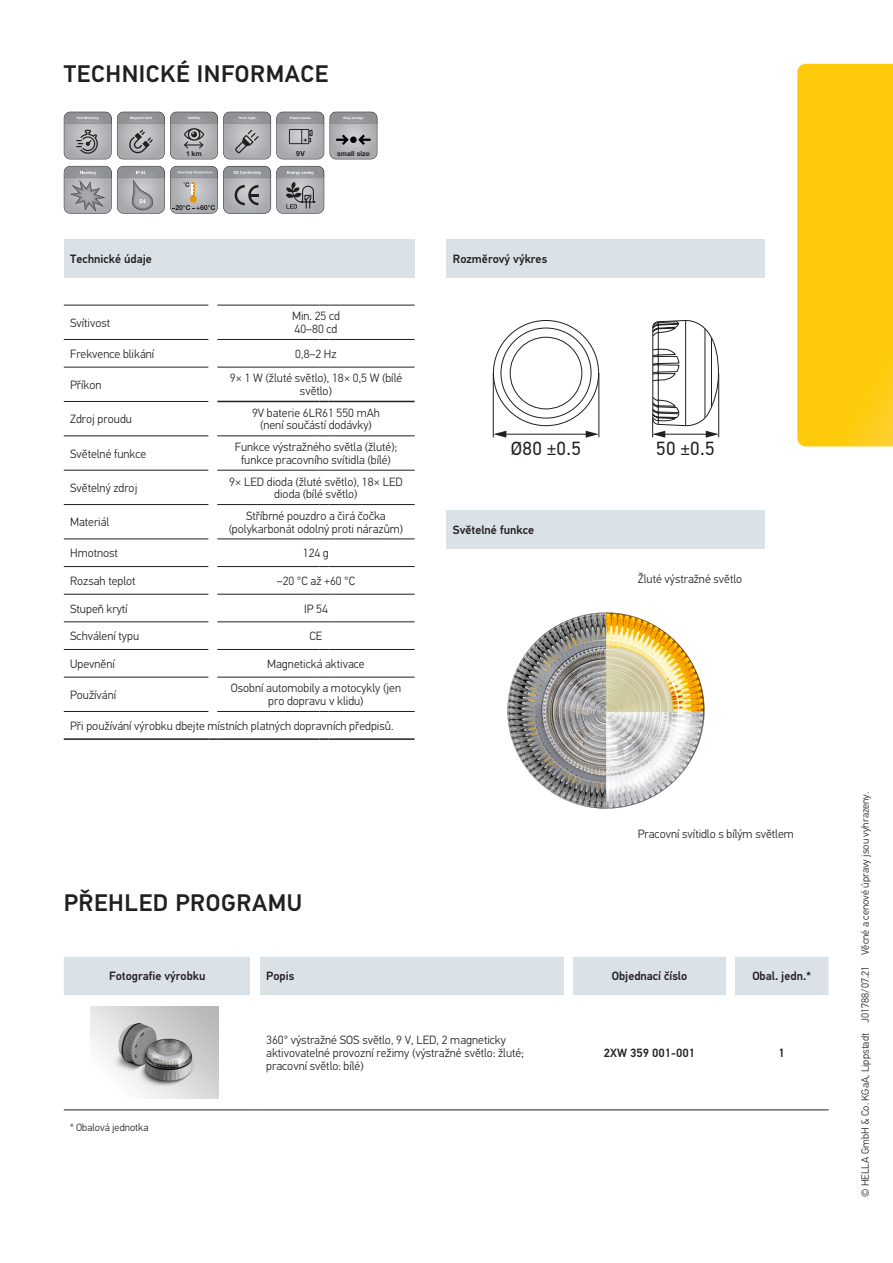
<style>
.page{position:relative;width:893px;height:1263px;background:#fff}
.page>*{position:absolute;margin:0;border:0;box-sizing:border-box;transform-origin:0 0}
.t1{font:500 24px "Hella DIN Universal";letter-spacing:.025em;color:#231f20}
.t2{font:19.05px "Hella DIN Universal";color:#231f20}
.t3{font:300 12px/12.6px "Hella DIN Universal";color:#231f20;text-align:center}
.t4{font:500 12px "Hella DIN Universal";color:#231f20}
.t5{font:300 10.5px "Hella DIN Universal";color:#231f20}
.t6{font:700 6.9px "Helvetica Neue LT Pro";color:#231f20}
.t7{font:700 3.15px "Helvetica Neue LT Pro";color:#fff}
</style>
<div class="page">
<div style="left:64px;top:239px;width:351px;height:38px;background:#dae1e7"></div>
<hr style="left:64px;top:367px;width:144px;height:1px;background:#231f20">
<hr style="left:64px;top:401px;width:144px;height:1px;background:#231f20">
<hr style="left:64px;top:435px;width:144px;height:1px;background:#231f20">
<hr style="left:64px;top:470px;width:144px;height:1px;background:#231f20">
<hr style="left:64px;top:504px;width:144px;height:1px;background:#231f20">
<hr style="left:64px;top:538px;width:144px;height:1px;background:#231f20">
<hr style="left:64px;top:566px;width:144px;height:1px;background:#231f20">
<hr style="left:64px;top:594px;width:144px;height:1px;background:#231f20">
<hr style="left:64px;top:621px;width:144px;height:1px;background:#231f20">
<hr style="left:64px;top:649px;width:144px;height:1px;background:#231f20">
<hr style="left:64px;top:677px;width:144px;height:1px;background:#231f20">
<hr style="left:64px;top:711px;width:144px;height:1px;background:#231f20">
<hr style="left:217px;top:711px;width:102px;height:1px;background:#231f20">
<hr style="left:328px;top:711px;width:87px;height:1px;background:#231f20">
<hr style="left:217px;top:401px;width:102px;height:1px;background:#231f20">
<hr style="left:328px;top:401px;width:87px;height:1px;background:#231f20">
<hr style="left:64px;top:738px;width:144px;height:2px;background:#231f20">
<svg style="left:208px;top:738px;width:9px;height:2px"></svg>
<hr style="left:217px;top:738px;width:102px;height:2px;background:#231f20">
<svg style="left:319px;top:738px;width:9px;height:2px"></svg>
<hr style="left:328px;top:738px;width:87px;height:2px;background:#231f20">
<hr style="left:217px;top:305px;width:102px;height:1px;background:#231f20">
<hr style="left:328px;top:305px;width:87px;height:1px;background:#231f20">
<hr style="left:217px;top:367px;width:102px;height:1px;background:#231f20">
<hr style="left:328px;top:367px;width:87px;height:1px;background:#231f20">
<hr style="left:217px;top:435px;width:102px;height:1px;background:#231f20">
<hr style="left:328px;top:435px;width:87px;height:1px;background:#231f20">
<hr style="left:217px;top:339px;width:102px;height:1px;background:#231f20">
<hr style="left:328px;top:339px;width:87px;height:1px;background:#231f20">
<hr style="left:217px;top:470px;width:102px;height:1px;background:#231f20">
<hr style="left:328px;top:470px;width:87px;height:1px;background:#231f20">
<hr style="left:217px;top:504px;width:102px;height:1px;background:#231f20">
<hr style="left:328px;top:504px;width:87px;height:1px;background:#231f20">
<hr style="left:217px;top:538px;width:102px;height:1px;background:#231f20">
<hr style="left:328px;top:538px;width:87px;height:1px;background:#231f20">
<hr style="left:217px;top:566px;width:102px;height:1px;background:#231f20">
<hr style="left:328px;top:566px;width:87px;height:1px;background:#231f20">
<hr style="left:217px;top:594px;width:102px;height:1px;background:#231f20">
<hr style="left:328px;top:594px;width:87px;height:1px;background:#231f20">
<hr style="left:217px;top:621px;width:102px;height:1px;background:#231f20">
<hr style="left:328px;top:621px;width:87px;height:1px;background:#231f20">
<hr style="left:217px;top:649px;width:102px;height:1px;background:#231f20">
<hr style="left:328px;top:649px;width:87px;height:1px;background:#231f20">
<hr style="left:217px;top:677px;width:102px;height:1px;background:#231f20">
<hr style="left:328px;top:677px;width:87px;height:1px;background:#231f20">
<hr style="left:64px;top:305px;width:144px;height:1px;background:#231f20">
<hr style="left:64px;top:339px;width:144px;height:1px;background:#231f20">
<div style="left:446px;top:239px;width:319px;height:38px;background:#dae1e7"></div>
<div style="left:446px;top:510px;width:319px;height:39px;background:#dae1e7"></div>
<svg style="left:330px;top:112px;width:47px;height:47px;background:#a2a3a6"></svg>
<div style="left:350px;top:136px;width:7px;height:7px;background:#000002;border-radius:50%"></div>
<svg style="left:64px;top:112px;width:260px;height:47px;background:#a8a9ab"></svg>
<svg style="left:64px;top:166px;width:260px;height:48px;background:#a8a8aa"></svg>
<svg style="left:64px;top:957px;width:764px;height:153px"></svg>
<hr style="left:735px;top:1109px;width:93px;height:1px;background:#231f20">
<img style="left:90px;top:1007px;width:129px;height:91px">
<svg style="left:797px;top:64px;width:96px;height:382px;background:#feca0d"></svg>
<hr style="left:504px;top:434px;width:84px;height:1px;background:#231f20">
<svg style="left:586px;top:431px;width:13px;height:7px"></svg>
<svg style="left:493px;top:431px;width:13px;height:7px"></svg>
<hr style="left:493px;top:373px;width:1px;height:64px;background:#231f20">
<hr style="left:599px;top:373px;width:1px;height:64px;background:#231f20">
<svg style="left:500px;top:328px;width:91px;height:91px"></svg>
<svg style="left:652px;top:320px;width:67px;height:118px"></svg>
<img style="left:507px;top:612px;width:198px;height:197px">
<h1 class="t1" style="left:64px;top:58px;width:266px">TECHNICKÉ INFORMACE</h1>
<p class="t7" style="left:290px;top:116px;width:23px">Power source</p>
<p class="t6" style="left:296px;top:149px;width:10px">9V</p>
<p class="t7" style="left:77px;top:116px;width:23px">Fast Mounting</p>
<p class="t7" style="left:130px;top:116px;width:23px">Magnetic hold</p>
<p class="t7" style="left:344px;top:116px;width:21px">Easy storage</p>
<p class="t6" style="left:337px;top:149px;width:34px">small size</p>
<p class="t7" style="left:188px;top:116px;width:14px">Visibility</p>
<p class="t7" style="left:239px;top:116px;width:19px">Torch Light</p>
<p class="t6" style="left:186px;top:149px;width:17px">1 km</p>
<p class="t4" style="left:70px;top:251px;width:83px">Technické údaje</p>
<p class="t3" style="left:70px;top:317px;width:42px">Svítivost</p>
<p class="t3" style="left:292px;top:311px;width:49px;text-align:left">Min. 25 cd<br>40–80 cd</p>
<p class="t3" style="left:70px;top:348px;width:86px">Frekvence blikání</p>
<p class="t3" style="left:295px;top:348px;width:43px">0,8–2 Hz</p>
<p class="t3" style="left:70px;top:379px;width:33px">Příkon</p>
<p class="t3" style="left:230px;top:373px;width:174px">9× 1 W (žluté světlo), 18× 0,5 W (bílé světlo)</p>
<p class="t3" style="left:70px;top:413px;width:63px">Zdroj proudu</p>
<p class="t3" style="left:252px;top:407px;width:129px">9V baterie 6LR61 550 mAh (není součástí dodávky)</p>
<p class="t3" style="left:70px;top:448px;width:78px">Světelné funkce</p>
<p class="t3" style="left:235px;top:442px;width:164px">Funkce výstražného světla (žluté); funkce pracovního svítidla (bílé)</p>
<p class="t3" style="left:70px;top:482px;width:69px">Světelný zdroj</p>
<p class="t3" style="left:229px;top:476px;width:175px">9× LED dioda (žluté světlo), 18× LED dioda (bílé světlo)</p>
<p class="t3" style="left:70px;top:517px;width:41px">Materiál</p>
<p class="t3" style="left:229px;top:510px;width:176px">Stříbrné pouzdro a čirá čočka (polykarbonát odolný proti nárazům)</p>
<p class="t3" style="left:70px;top:548px;width:49px">Hmotnost</p>
<p class="t3" style="left:303px;top:548px;width:28px">124 g</p>
<p class="t3" style="left:70px;top:575px;width:67px">Rozsah teplot</p>
<p class="t3" style="left:277px;top:575px;width:80px">–20 °C až +60 °C</p>
<p class="t3" style="left:70px;top:603px;width:59px">Stupeň krytí</p>
<p class="t3" style="left:304px;top:603px;width:25px">IP 54</p>
<p class="t3" style="left:70px;top:630px;width:71px">Schválení typu</p>
<p class="t3" style="left:310px;top:630px;width:14px">CE</p>
<p class="t3" style="left:70px;top:658px;width:46px">Upevnění</p>
<p class="t3" style="left:267px;top:658px;width:99px">Magnetická aktivace</p>
<p class="t3" style="left:70px;top:689px;width:48px">Používání</p>
<p class="t3" style="left:231px;top:683px;width:172px">Osobní automobily a motocykly (jen pro dopravu v klidu)</p>
<p class="t3" style="left:70px;top:720px;width:325px">Při používání výrobku dbejte místních platných dopravních předpisů.</p>
<h1 class="t1" style="left:64px;top:888px;width:240px">PŘEHLED PROGRAMU</h1>
<p class="t4" style="left:453px;top:251px;width:96px">Rozměrový výkres</p>
<h2 class="t2" style="left:511px;top:436px;width:72px">Ø80 ±0.5</h2>
<h2 class="t2" style="left:656px;top:436px;width:60px">50 ±0.5</h2>
<p class="t4" style="left:453px;top:522px;width:83px">Světelné funkce</p>
<p class="t3" style="left:638px;top:573px;width:106px">Žluté výstražné světlo</p>
<p class="t3" style="left:638px;top:829px;width:157px">Pracovní svítidlo s bílým světlem</p>
<p class="t4" style="left:109px;top:969px;width:98px">Fotografie výrobku</p>
<p class="t4" style="left:266px;top:969px;width:29px">Popis</p>
<p class="t4" style="left:612px;top:969px;width:77px">Objednací číslo</p>
<p class="t4" style="left:752px;top:969px;width:60px">Obal. jedn.*</p>
<p class="t5" style="left:70px;top:1121px;width:80px">* Obalová jednotka</p>
<p class="t3" style="left:266px;top:1035px;width:259px;text-align:left">360° výstražné SOS světlo, 9 V, LED, 2 magneticky aktivovatelné provozní režimy (výstražné světlo: žluté; pracovní světlo: bílé)</p>
<p class="t4" style="left:604px;top:1045px;width:93px">2XW 359 001-001</p>
<p class="t4" style="left:779px;top:1045px;width:8px">1</p>
<p class="t5" style="left:859px;top:1197px;width:407px;rotate:-90deg">© HELLA GmbH &amp; Co. KGaA, Lippstadt J01788/07.21 Věcné a cenové úpravy jsou vyhrazeny.</p>
</div>
